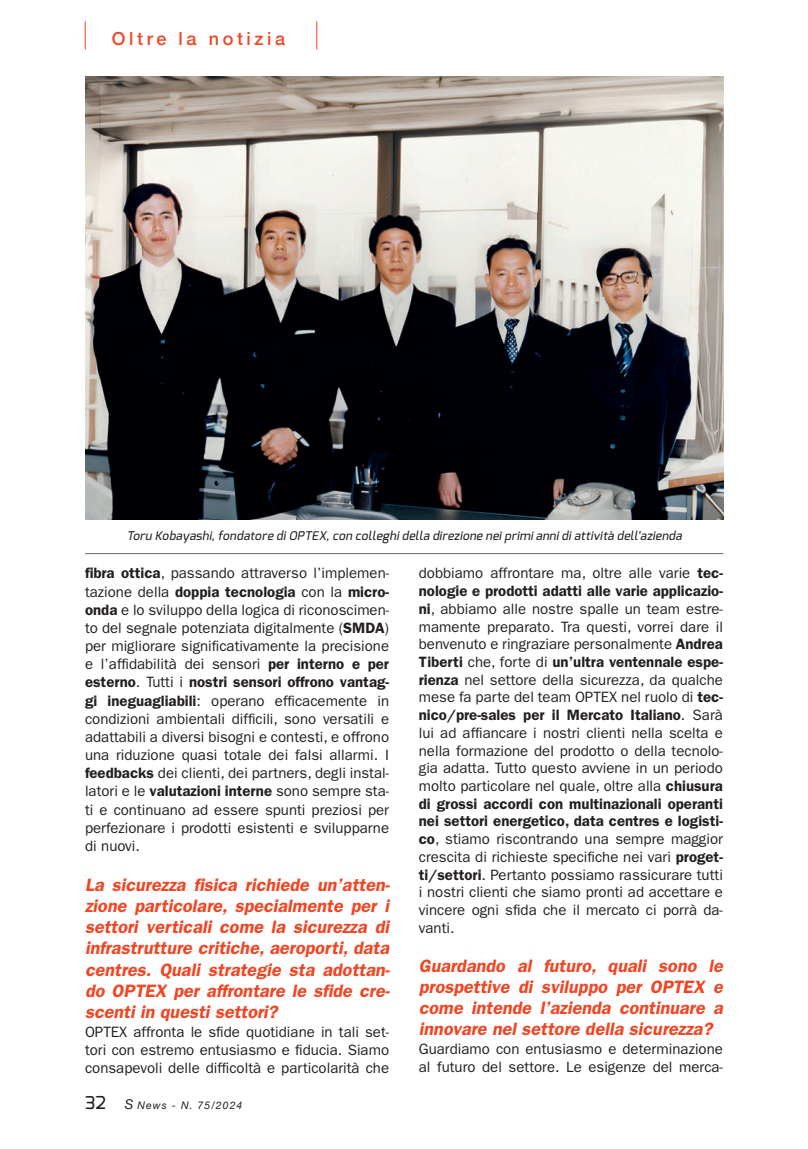
<style>
.page{position:relative;width:808px;height:1149px;background:#fff}
.page>*{position:absolute;margin:0;border:0;box-sizing:border-box;transform-origin:0 0}
.t1{font:italic 600 18px/21.3px "ITC Franklin Gothic Std";color:#ef4725;text-align:justify}
.t2{font:500 18px "Helvetica Neue";letter-spacing:.2em;color:#ef4725}
.t3{font:500 17.7px "Exo";color:#231f20}
.t4{font:15px/17.7px "ITC Franklin Gothic Std";color:#231f20;text-align:justify}
.t5{font:italic 500 12px "Exo";color:#231f20}
.t6{font:italic 10.5px "Helvetica Neue";letter-spacing:.1em;color:#231f20}
.s1{font-weight:600}
.s2{font-size:13.5px}
</style>
<div class="page">
<svg style="left:85px;top:21px;width:1px;height:29px"></svg>
<svg style="left:317px;top:21px;width:1px;height:29px"></svg>
<img style="left:85px;top:77px;width:638px;height:442px">
<hr style="left:85px;top:553px;width:638px;height:1px;background:#6c6d70">
<p class="t2" style="left:112px;top:24px;width:175px">Oltre la notizia</p>
<p class="t5" style="left:127px;top:528px;width:559px">Toru Kobayashi,fondatore diOPTEX,con colleghidella direzione neiprimiannidiattività dell’azienda</p>
<p class="t4" style="left:85px;top:564px;width:306px;line-height:18.1px"><span class="s1">fibra ottica</span>, passando attraverso l’implemen&shy;tazione della <span class="s1">doppia tecnologia</span> con la <span class="s1">micro&shy;onda</span> e lo sviluppo della logica di riconoscimen&shy;to del segnale potenziata digitalmente (<span class="s1">SMDA</span>) per migliorare significativamente la precisione e l’affidabilità dei sensori <span class="s1">per interno e per esterno</span>. Tutti i <span class="s1">nostri sensori offrono vantag&shy;gi ineguagliabili</span>: operano efficacemente in condizioni ambientali difficili, sono versatili e adattabili a diversi bisogni e contesti, e offrono una riduzione quasi totale dei falsi allarmi. I <span class="s1">feedbacks</span> dei clienti, dei partners, degli instal&shy;latori e le <span class="s1">valutazioni interne</span> sono sempre sta&shy;ti e continuano ad essere spunti preziosi per perfezionare i prodotti esistenti e svilupparne di nuovi.</p>
<p class="t1" style="left:85px;top:873px;width:309px">La sicurezza fisica richiede un’atten&shy;zione particolare, specialmente per i settori verticali come la sicurezza di infrastrutture critiche, aeroporti, data centres. Quali strategie sta adottan&shy;do OPTEX per affrontare le sfide cre&shy;scenti in questi settori?</p>
<p class="t4" style="left:85px;top:1022px;width:306px;line-height:18.1px">OPTEX affronta le sfide quotidiane in tali set&shy;tori con estremo entusiasmo e fiducia. Siamo consapevoli delle difficoltà e particolarità che</p>
<p class="t3" style="left:85px;top:1090px;width:22px">32</p>
<p class="t6" style="left:125px;top:1096px;width:119px"><span class="s2">S</span> News - N. 75/2024</p>
<p class="t4" style="left:419px;top:564px;width:306px">dobbiamo affrontare ma, oltre alle varie <span class="s1">tec&shy;nologie e prodotti adatti alle varie applicazio&shy;ni</span>, abbiamo alle nostre spalle un team estre&shy;mamente preparato. Tra questi, vorrei dare il benvenuto e ringraziare personalmente <span class="s1">Andrea Tiberti</span> che, forte di <span class="s1">un’ultra ventennale espe&shy;rienza</span> nel settore della sicurezza, da qualche mese fa parte del team OPTEX nel ruolo di <span class="s1">tec&shy;nico/pre-sales per il Mercato Italiano</span>. Sarà lui ad affiancare i nostri clienti nella scelta e nella formazione del prodotto o della tecnolo&shy;gia adatta. Tutto questo avviene in un periodo molto particolare nel quale, oltre alla <span class="s1">chiusura di grossi accordi con multinazionali operanti nei settori energetico, data centres e logisti&shy;co</span>, stiamo riscontrando una sempre maggior crescita di richieste specifiche nei vari <span class="s1">proget&shy;ti/settori</span>. Pertanto possiamo rassicurare tutti i nostri clienti che siamo pronti ad accettare e vincere ogni sfida che il mercato ci porrà da&shy;vanti.</p>
<p class="t1" style="left:419px;top:955px;width:309px">Guardando al futuro, quali sono le prospettive di sviluppo per OPTEX e come intende l’azienda continuare a innovare nel settore della sicurezza?</p>
<p class="t4" style="left:419px;top:1039px;width:306px;line-height:18.1px">Guardiamo con entusiasmo e determinazione al futuro del settore. Le esigenze del merca-</p>
</div>
